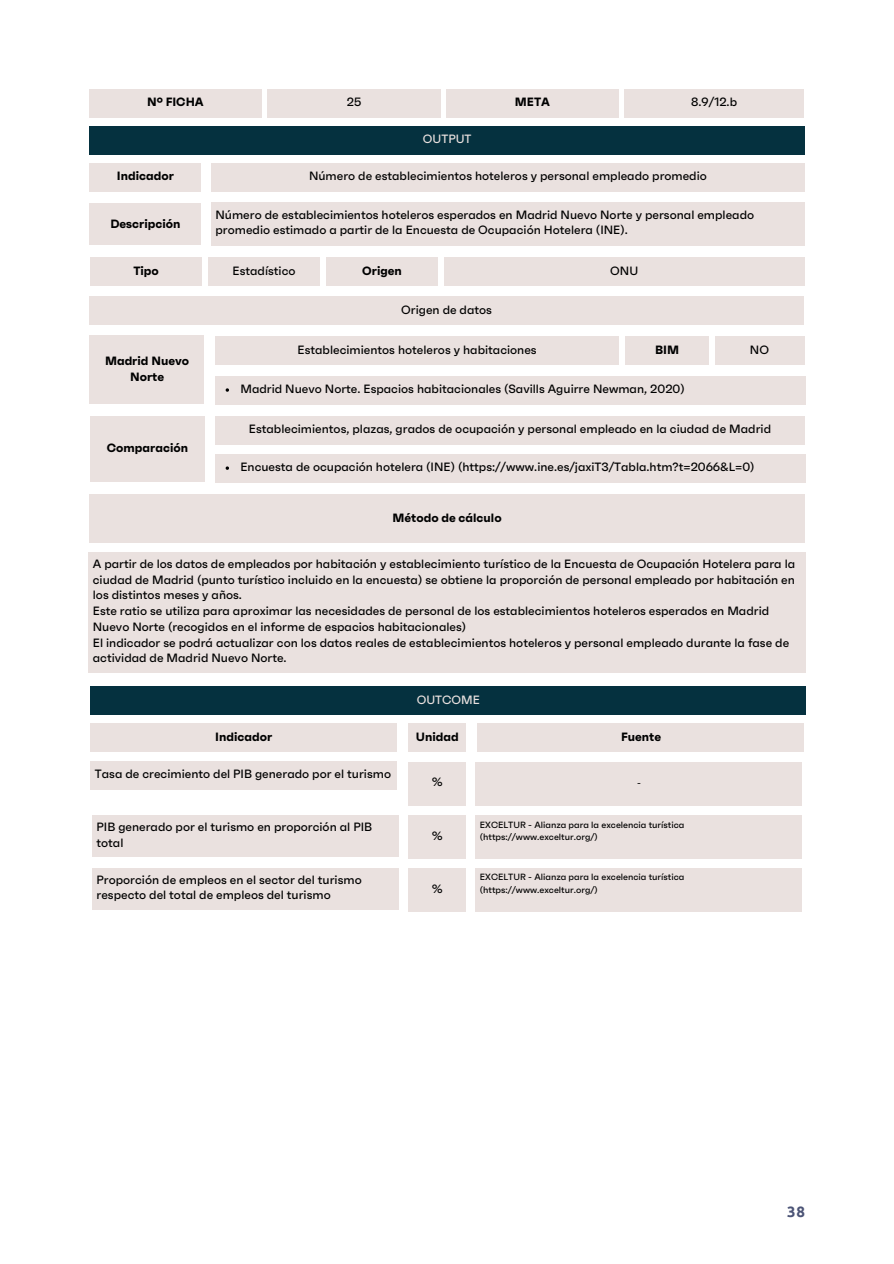
<style>
.page{position:relative;width:894px;height:1264px;background:#fff}
.page>*{position:absolute;margin:0;border:0;box-sizing:border-box;transform-origin:0 0}
.t1{font:700 15px "Ubuntu";color:#4c5476}
.t2{font:500 12px/15.8px "Faktum";color:#000}
.t3{font:700 12px/15.8px "Faktum";color:#000;text-align:center}
.t4{font:500 12px "Faktum";color:#eae1df}
.t5{font:500 9px/12.5px "Faktum";color:#000}
</style>
<div class="page">
<div style="left:90px;top:127px;width:714px;height:28px;background:#05313f"></div>
<div style="left:89px;top:163px;width:112px;height:28px;background:#eae1df"></div>
<div style="left:211px;top:163px;width:593px;height:28px;background:#eae1df"></div>
<div style="left:90px;top:258px;width:111px;height:28px;background:#eae1df"></div>
<div style="left:211px;top:202px;width:593px;height:44px;background:#eae1df"></div>
<div style="left:208px;top:258px;width:111px;height:28px;background:#eae1df"></div>
<div style="left:326px;top:258px;width:111px;height:28px;background:#eae1df"></div>
<div style="left:444px;top:258px;width:360px;height:28px;background:#eae1df"></div>
<div style="left:90px;top:297px;width:713px;height:28px;background:#eae1df"></div>
<div style="left:89px;top:334px;width:115px;height:69px;background:#eae1df"></div>
<div style="left:215px;top:337px;width:403px;height:28px;background:#eae1df"></div>
<div style="left:215px;top:376px;width:590px;height:28px;background:#eae1df"></div>
<svg style="left:225px;top:388px;width:4px;height:4px"></svg>
<div style="left:90px;top:416px;width:115px;height:65px;background:#eae1df"></div>
<div style="left:215px;top:416px;width:589px;height:28px;background:#eae1df"></div>
<div style="left:215px;top:454px;width:590px;height:28px;background:#eae1df"></div>
<svg style="left:225px;top:466px;width:4px;height:4px"></svg>
<div style="left:89px;top:494px;width:715px;height:48px;background:#eae1df"></div>
<div style="left:88px;top:552px;width:717px;height:120px;background:#eae1df"></div>
<div style="left:89px;top:203px;width:112px;height:42px;background:#eae1df"></div>
<div style="left:91px;top:687px;width:714px;height:28px;background:#05313f"></div>
<div style="left:90px;top:723px;width:307px;height:28px;background:#eae1df"></div>
<div style="left:408px;top:723px;width:57px;height:28px;background:#eae1df"></div>
<div style="left:477px;top:723px;width:327px;height:28px;background:#eae1df"></div>
<div style="left:90px;top:761px;width:307px;height:28px;background:#eae1df"></div>
<div style="left:408px;top:761px;width:57px;height:44px;background:#eae1df"></div>
<div style="left:89px;top:89px;width:173px;height:29px;background:#eae1df"></div>
<div style="left:267px;top:89px;width:174px;height:29px;background:#eae1df"></div>
<div style="left:446px;top:89px;width:172px;height:29px;background:#eae1df"></div>
<div style="left:624px;top:89px;width:179px;height:29px;background:#eae1df"></div>
<div style="left:715px;top:337px;width:89px;height:28px;background:#eae1df"></div>
<div style="left:625px;top:337px;width:83px;height:28px;background:#eae1df"></div>
<div style="left:92px;top:815px;width:306px;height:42px;background:#eae1df"></div>
<div style="left:92px;top:867px;width:306px;height:42px;background:#eae1df"></div>
<div style="left:408px;top:815px;width:57px;height:44px;background:#eae1df"></div>
<div style="left:408px;top:867px;width:57px;height:44px;background:#eae1df"></div>
<div style="left:475px;top:761px;width:327px;height:44px;background:#eae1df"></div>
<div style="left:475px;top:815px;width:327px;height:44px;background:#eae1df"></div>
<div style="left:475px;top:867px;width:327px;height:44px;background:#eae1df"></div>
<p class="t3" style="left:147px;top:94px;width:58px">Nº FICHA</p>
<p class="t2" style="left:347px;top:94px;width:16px">25</p>
<p class="t3" style="left:514px;top:94px;width:37px">META</p>
<p class="t2" style="left:690px;top:94px;width:48px">8.9/12.b</p>
<p class="t4" style="left:423px;top:132px;width:50px">OUTPUT</p>
<p class="t3" style="left:117px;top:168px;width:59px">Indicador</p>
<p class="t2" style="left:309px;top:168px;width:399px">Número de establecimientos hoteleros y personal empleado promedio</p>
<p class="t3" style="left:110px;top:216px;width:72px">Descripción</p>
<p class="t3" style="left:133px;top:262px;width:27px">Tipo</p>
<p class="t3" style="left:105px;top:353px;width:86px">Madrid Nuevo<br>Norte</p>
<p class="t3" style="left:107px;top:440px;width:83px">Comparación</p>
<p class="t2" style="left:215px;top:206px;width:540px">Número de establecimientos hoteleros esperados en Madrid Nuevo Norte y personal empleado promedio estimado a partir de la Encuesta de Ocupación Hotelera (INE).</p>
<p class="t2" style="left:232px;top:262px;width:64px">Estadístico</p>
<p class="t3" style="left:362px;top:262px;width:41px">Origen</p>
<p class="t2" style="left:610px;top:262px;width:29px">ONU</p>
<p class="t2" style="left:401px;top:301px;width:92px">Origen de datos</p>
<p class="t2" style="left:297px;top:342px;width:240px">Establecimientos hoteleros y habitaciones</p>
<p class="t2" style="left:240px;top:381px;width:445px">Madrid Nuevo Norte. Espacios habitacionales (Savills Aguirre Newman, 2020)</p>
<p class="t3" style="left:655px;top:342px;width:25px">BIM</p>
<p class="t2" style="left:749px;top:342px;width:21px">NO</p>
<p class="t2" style="left:249px;top:421px;width:523px">Establecimientos, plazas, grados de ocupación y personal empleado en la ciudad de Madrid</p>
<p class="t2" style="left:240px;top:459px;width:515px">Encuesta de ocupación hotelera (INE) (https://www.ine.es/jaxiT3/Tabla.htm?t=2066&amp;L=0)</p>
<p class="t3" style="left:392px;top:510px;width:111px">Método de cálculo</p>
<p class="t2" style="left:93px;top:555px;width:703px">A partir de los datos de empleados por habitación y establecimiento turístico de la Encuesta de Ocupación Hotelera para la ciudad de Madrid (punto turístico incluido en la encuesta) se obtiene la proporción de personal empleado por habitación en los distintos meses y años.<br>Este ratio se utiliza para aproximar las necesidades de personal de los establecimientos hoteleros esperados en Madrid Nuevo Norte (recogidos en el informe de espacios habitacionales)<br>El indicador se podrá actualizar con los datos reales de establecimientos hoteleros y personal empleado durante la fase de actividad de Madrid Nuevo Norte.</p>
<p class="t4" style="left:416px;top:692px;width:65px">OUTCOME</p>
<p class="t3" style="left:215px;top:728px;width:59px">Indicador</p>
<p class="t3" style="left:416px;top:728px;width:44px">Unidad</p>
<p class="t3" style="left:621px;top:728px;width:42px">Fuente</p>
<p class="t2" style="left:95px;top:766px;width:297px">Tasa de crecimiento del PIB generado por el turismo</p>
<p class="t2" style="left:431px;top:774px;width:13px">%</p>
<p class="t5" style="left:637px;top:777px;width:5px">-</p>
<p class="t5" style="left:480px;top:818px;width:206px">EXCELTUR - Alianza para la excelencia turística (https://www.exceltur.org/)</p>
<p class="t5" style="left:480px;top:871px;width:206px">EXCELTUR - Alianza para la excelencia turística (https://www.exceltur.org/)</p>
<p class="t2" style="left:97px;top:819px;width:277px">PIB generado por el turismo en proporción al PIB total</p>
<p class="t2" style="left:97px;top:871px;width:266px">Proporción de empleos en el sector del turismo respecto del total de empleos del turismo</p>
<p class="t2" style="left:431px;top:828px;width:13px">%</p>
<p class="t2" style="left:431px;top:880px;width:13px">%</p>
<p class="t1" style="left:787px;top:1202px;width:19px">38</p>
</div>
